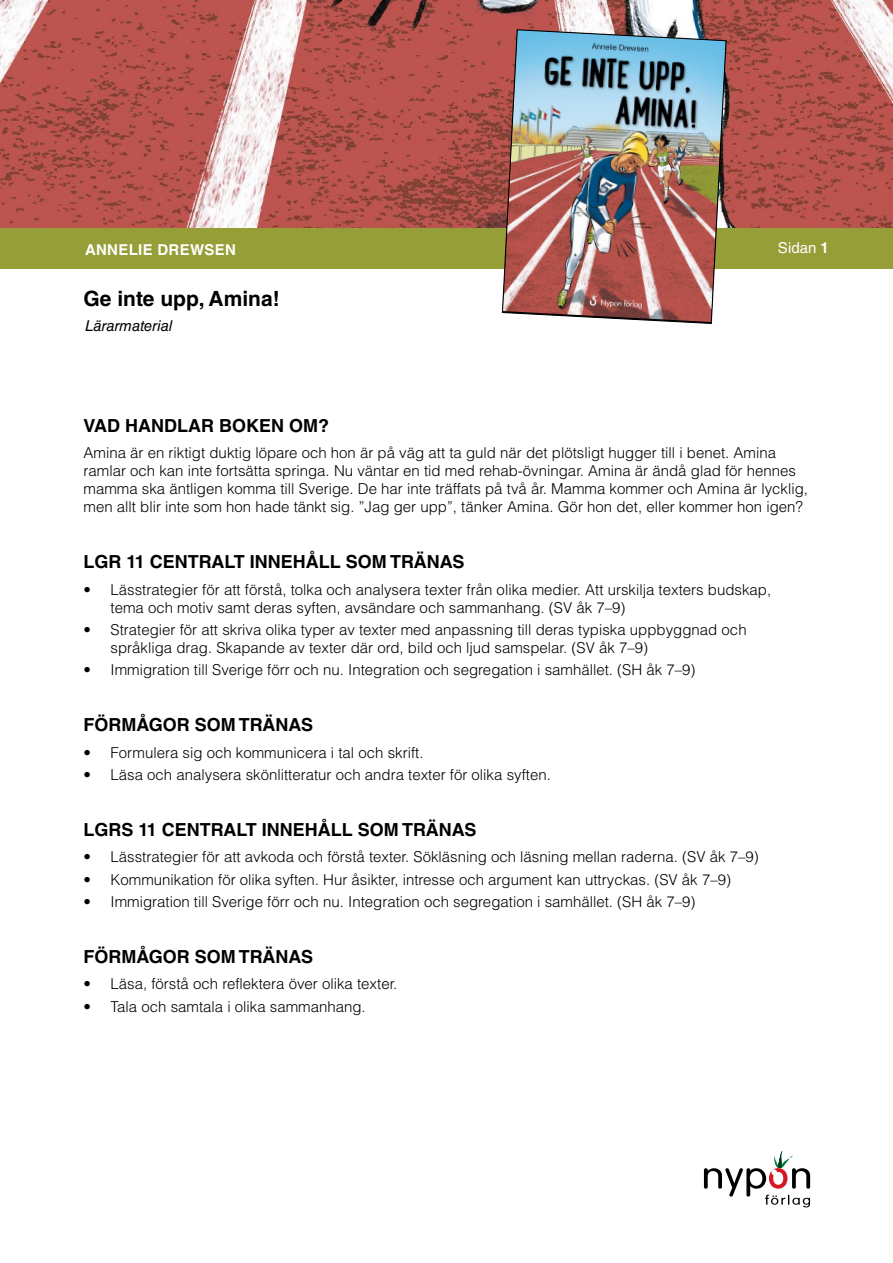
<style>
.page{position:relative;width:893px;height:1263px;background:#fff}
.page>*{position:absolute;margin:0;border:0;box-sizing:border-box;transform-origin:0 0}
.t1{font:700 21px "Helvetica LT Std";color:#000}
.t2{font:700 18px "Helvetica LT Std";color:#000}
.t3{font:300 15px/18px "Helvetica LT Std";color:#000}
.t4{font:700 15px "Helvetica LT Std";letter-spacing:.02em;color:#fff}
.t5{font:italic 15px "Helvetica LT Std";color:#000}
.t6{font:15px "Helvetica LT Std";color:#fff}
.s1{font-weight:700}
</style>
<div class="page">
<img style="left:0;top:0;width:893px;height:229px">
<div style="left:0;top:229px;width:893px;height:40px;background:#969e38"></div>
<img style="left:501px;top:29px;width:226px;height:295px">
<svg style="left:704px;top:1151px;width:106px;height:56px"></svg>
<p class="t4" style="left:85px;top:240px;width:152px">ANNELIE DREWSEN</p>
<p class="t6" style="left:778px;top:239px;width:52px">Sidan <span class="s1">1</span></p>
<h1 class="t1" style="left:84px;top:286px;width:198px">Ge inte upp, Amina!</h1>
<p class="t5" style="left:85px;top:317px;width:89px">Lärarmaterial</p>
<p class="t2" style="left:84px;top:414px;width:247px">VAD HANDLAR BOKEN OM?</p>
<p class="t3" style="left:84px;top:444px;width:726px">Amina är en riktigt duktig löpare och hon är på väg att ta guld när det plötsligt hugger till i benet. Amina ramlar och kan inte fortsätta springa. Nu väntar en tid med rehab-övningar. Amina är ändå glad för hennes mamma ska äntligen komma till Sverige. De har inte träffats på två år. Mamma kommer och Amina är lycklig, men allt blir inte som hon hade tänkt sig. ”Jag ger upp”, tänker Amina. Gör hon det, eller kommer hon igen?</p>
<p class="t2" style="left:84px;top:551px;width:382px">LGR 11 CENTRALT INNEHÅLL SOM TRÄNAS</p>
<p class="t3" style="left:111px;top:580px;width:662px;text-indent:-27px">• Lässtrategier för att förstå, tolka och analysera texter från olika medier. Att urskilja texters budskap, tema och motiv samt deras syften, avsändare och sammanhang. (SV åk 7–9)</p>
<p class="t3" style="left:111px;top:620px;width:637px;text-indent:-27px">• Strategier för att skriva olika typer av texter med anpassning till deras typiska uppbyggnad och språkliga drag. Skapande av texter där ord, bild och ljud samspelar. (SV åk 7–9)</p>
<p class="t3" style="left:84px;top:661px;width:613px">• Immigration till Sverige förr och nu. Integration och segregation i samhället. (SH åk 7–9)</p>
<p class="t2" style="left:84px;top:714px;width:231px">FÖRMÅGOR SOM TRÄNAS</p>
<p class="t3" style="left:84px;top:743px;width:341px">• Formulera sig och kommunicera i tal och skrift.</p>
<p class="t3" style="left:84px;top:765px;width:469px">• Läsa och analysera skönlitteratur och andra texter för olika syften.</p>
<p class="t2" style="left:84px;top:819px;width:394px">LGRS 11 CENTRALT INNEHÅLL SOM TRÄNAS</p>
<p class="t3" style="left:84px;top:848px;width:677px">• Lässtrategier för att avkoda och förstå texter. Sökläsning och läsning mellan raderna. (SV åk 7–9)</p>
<p class="t3" style="left:84px;top:870px;width:649px">• Kommunikation för olika syften. Hur åsikter, intresse och argument kan uttryckas. (SV åk 7–9)</p>
<p class="t3" style="left:84px;top:892px;width:613px">• Immigration till Sverige förr och nu. Integration och segregation i samhället. (SH åk 7–9)</p>
<p class="t2" style="left:84px;top:946px;width:231px">FÖRMÅGOR SOM TRÄNAS</p>
<p class="t3" style="left:84px;top:975px;width:315px">• Läsa, förstå och reflektera över olika texter.</p>
<p class="t3" style="left:84px;top:997px;width:284px">• Tala och samtala i olika sammanhang.</p>
</div>
